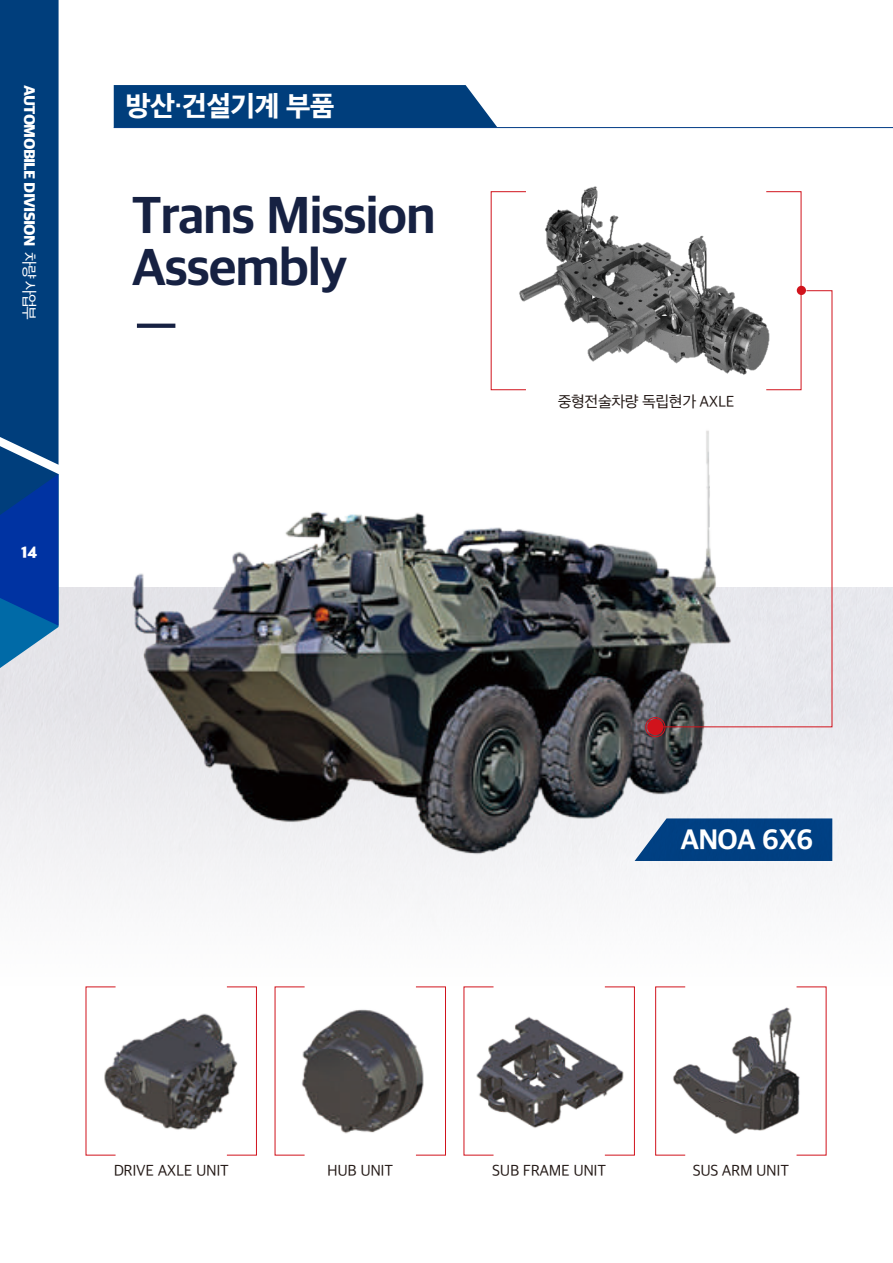
<style>
.page{position:relative;width:893px;height:1263px;background:#fff}
.page>*{position:absolute;margin:0;border:0;box-sizing:border-box;transform-origin:0 0}
.t1{font:49.5px/52.5px "SD Gothic Neoa h Ex Bd";letter-spacing:-.025em;color:#162142}
.t2{font:27px "SD Gothic Neoa h Ex Bd";letter-spacing:-.025em;color:#fff}
.t3{font:15px "SD Gothic Neoa d Rg";letter-spacing:-.025em;color:#231916}
.t4{font:15px "SD Gothic Neoa i Hv";letter-spacing:-.05em;color:#fff}
.s1{font-family:"SD Gothic Neoa d Rg"}
</style>
<div class="page">
<img style="left:0;top:588px;width:893px;height:568px">
<svg style="left:137px;top:324px;width:38px;height:4px"></svg>
<img style="left:127px;top:511px;width:607px;height:362px">
<img style="left:490px;top:186px;width:307px;height:205px">
<div style="left:797px;top:286px;width:9px;height:9px;background:#d1131c;border-radius:50%"></div>
<div style="left:647px;top:719px;width:16px;height:16px;background:#d1131c;border-radius:50%"></div>
<div style="left:645px;top:717px;width:20px;height:20px;border:1px solid #d1131c;border-radius:50%"></div>
<svg style="left:658px;top:290px;width:175px;height:437px"></svg>
<img style="left:99px;top:1009px;width:152px;height:126px">
<div style="left:227px;top:986px;width:30px;height:169px;border:1px solid #d1131c"></div>
<div style="left:416px;top:986px;width:30px;height:169px;border:1px solid #d1131c"></div>
<div style="left:604px;top:986px;width:31px;height:169px;border:1px solid #d1131c"></div>
<div style="left:655px;top:986px;width:30px;height:169px;border:1px solid #d1131c"></div>
<img style="left:297px;top:1007px;width:126px;height:130px">
<img style="left:475px;top:1014px;width:149px;height:115px">
<img style="left:670px;top:1004px;width:134px;height:131px">
<div style="left:114px;top:85px;width:383px;height:42px;background:#003e7c"></div>
<svg style="left:635px;top:818px;width:197px;height:43px;background:#154f8c"></svg>
<hr style="left:114px;top:127px;width:779px;height:1px;background:#003b85">
<svg style="left:0;top:0;width:59px;height:677px;background:#0e498c"></svg>
<p class="t4" style="left:37px;top:85px;width:236px;rotate:90deg">AUTOMOBILE DIVISION <span class="s1">차량 사업부</span></p>
<h2 class="t2" style="left:126px;top:93px;width:210px">방산·건설기계 부품</h2>
<h1 class="t1" style="left:132px;top:190px;width:305px">Trans Mission<br>Assembly</h1>
<p class="t4" style="left:21px;top:545px;width:18px">14</p>
<p class="t3" style="left:558px;top:394px;width:178px">중형전술차량 독립현가 AXLE</p>
<h2 class="t2" style="left:680px;top:826px;width:134px">ANOA 6X6</h2>
<p class="t3" style="left:114px;top:1163px;width:117px">DRIVE AXLE UNIT</p>
<p class="t3" style="left:327px;top:1163px;width:67px">HUB UNIT</p>
<p class="t3" style="left:492px;top:1163px;width:115px">SUB FRAME UNIT</p>
<p class="t3" style="left:693px;top:1163px;width:98px">SUS ARM UNIT</p>
</div>
